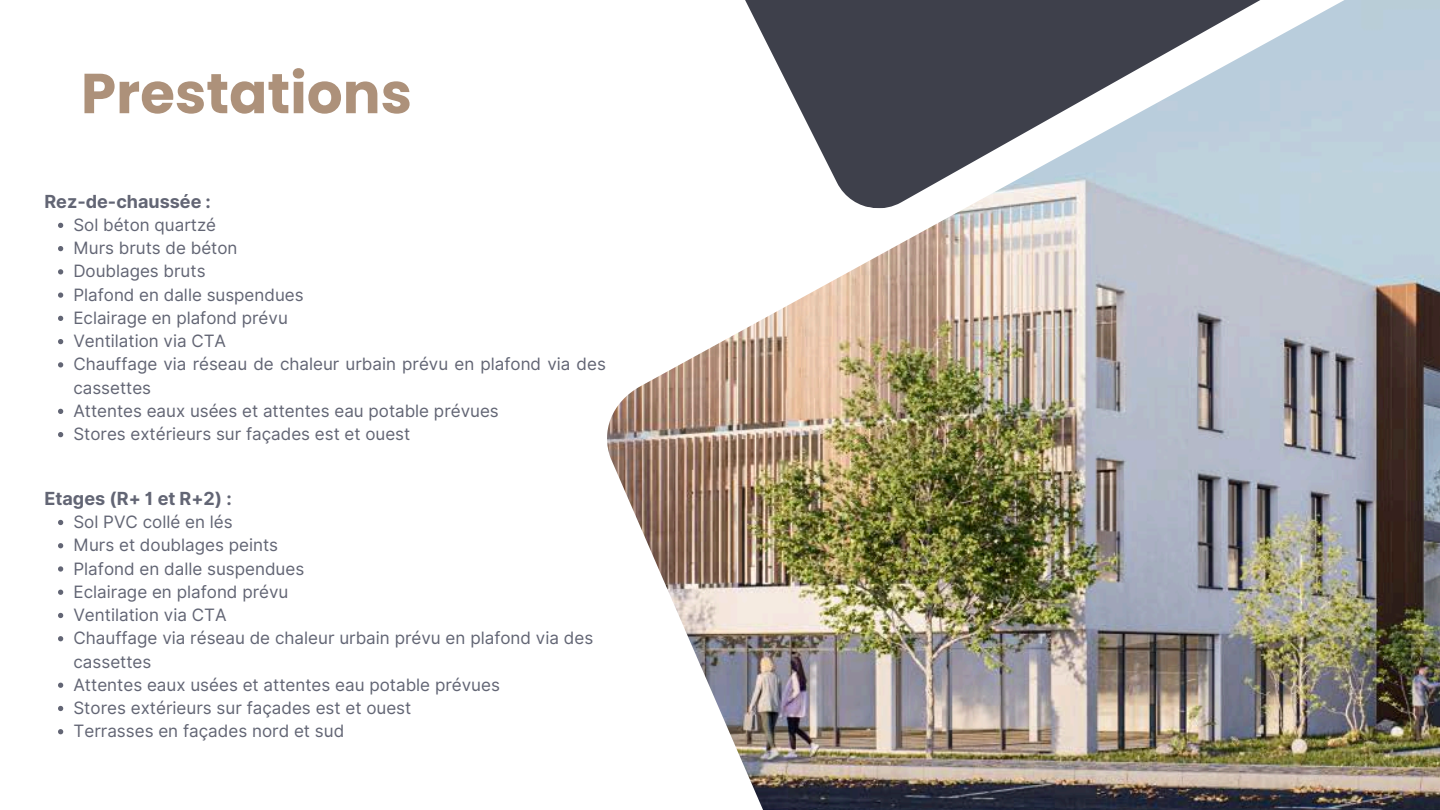
<style>
.page{position:relative;width:1440px;height:810px;background:#fff}
.page>*{position:absolute;margin:0;border:0;box-sizing:border-box;transform-origin:0 0}
.t1{font:700 56.3px "Poppins";color:#ad917a}
.t2{font:700 18px "Inter";color:#626574}
.t3{font:17px/23.2px "Inter";color:#626574}
</style>
<div class="page">
<svg style="left:58px;top:223px;width:5px;height:5px"></svg>
<svg style="left:58px;top:246px;width:5px;height:5px"></svg>
<svg style="left:58px;top:269px;width:5px;height:5px"></svg>
<svg style="left:58px;top:292px;width:5px;height:6px"></svg>
<svg style="left:58px;top:316px;width:5px;height:5px"></svg>
<svg style="left:58px;top:339px;width:5px;height:5px"></svg>
<svg style="left:58px;top:362px;width:5px;height:5px"></svg>
<svg style="left:58px;top:409px;width:5px;height:5px"></svg>
<svg style="left:58px;top:432px;width:5px;height:5px"></svg>
<img style="left:607px;top:209px;width:833px;height:601px">
<svg style="left:745px;top:0;width:695px;height:209px"></svg>
<svg style="left:58px;top:520px;width:5px;height:5px"></svg>
<svg style="left:58px;top:543px;width:5px;height:5px"></svg>
<svg style="left:58px;top:566px;width:5px;height:6px"></svg>
<svg style="left:58px;top:590px;width:5px;height:5px"></svg>
<svg style="left:58px;top:613px;width:5px;height:5px"></svg>
<svg style="left:58px;top:636px;width:5px;height:5px"></svg>
<svg style="left:58px;top:683px;width:5px;height:5px"></svg>
<svg style="left:58px;top:706px;width:5px;height:5px"></svg>
<svg style="left:58px;top:729px;width:5px;height:5px"></svg>
<p class="t1" style="left:81px;top:54px;width:333px">Prestations</p>
<h1 class="t2" style="left:45px;top:190px;width:168px">Rez-de-chaussée :</h1>
<h2 class="t3" style="left:73px;top:213px;width:144px">Sol béton quartzé</h2>
<p class="t3" style="left:73px;top:236px;width:166px">Murs bruts de béton</p>
<p class="t3" style="left:73px;top:260px;width:134px">Doublages bruts</p>
<p class="t3" style="left:73px;top:283px;width:232px">Plafond en dalle suspendues</p>
<p class="t3" style="left:73px;top:306px;width:216px">Eclairage en plafond prévu</p>
<p class="t3" style="left:73px;top:329px;width:154px">Ventilation via CTA</p>
<p class="t3" style="left:73px;top:353px;width:534px">Chauffage via réseau de chaleur urbain prévu en plafond via des cassettes</p>
<p class="t3" style="left:73px;top:399px;width:427px">Attentes eaux usées et attentes eau potable prévues</p>
<p class="t3" style="left:73px;top:422px;width:338px">Stores extérieurs sur façades est et ouest</p>
<p class="t2" style="left:45px;top:488px;width:189px">Etages (R+ 1 et R+2) :</p>
<p class="t3" style="left:73px;top:510px;width:161px">Sol PVC collé en lés</p>
<p class="t3" style="left:73px;top:534px;width:206px">Murs et doublages peints</p>
<p class="t3" style="left:73px;top:557px;width:232px">Plafond en dalle suspendues</p>
<p class="t3" style="left:73px;top:580px;width:217px">Eclairage en plafond prévu</p>
<p class="t3" style="left:73px;top:603px;width:155px">Ventilation via CTA</p>
<p class="t3" style="left:73px;top:627px;width:521px">Chauffage via réseau de chaleur urbain prévu en plafond via des cassettes</p>
<p class="t3" style="left:73px;top:673px;width:428px">Attentes eaux usées et attentes eau potable prévues</p>
<p class="t3" style="left:73px;top:696px;width:339px">Stores extérieurs sur façades est et ouest</p>
<p class="t3" style="left:73px;top:720px;width:272px">Terrasses en façades nord et sud</p>
</div>
